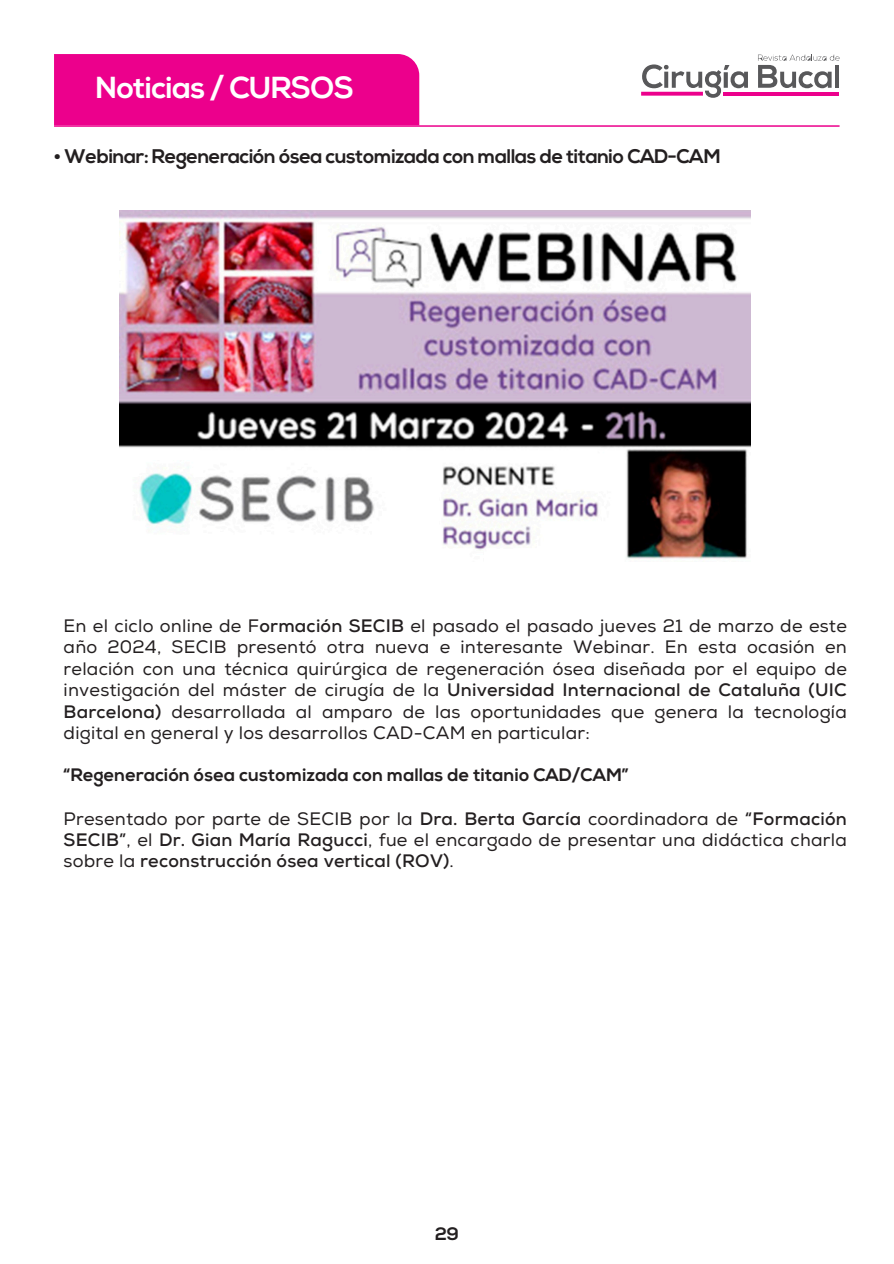
<style>
.page{position:relative;width:894px;height:1264px;background:#fff}
.page>*{position:absolute;margin:0;border:0;box-sizing:border-box;transform-origin:0 0}
.t1{font:700 30.3px "Nexa";letter-spacing:-.015em;color:#fff}
.t2{font:700 19.65px "Nexa";letter-spacing:-.02em;color:#231f20}
.t3{font:18px/21.3px "Nexa";letter-spacing:.01em;color:#231f20;text-align:justify}
.t4{font:700 18px "Nexa";letter-spacing:.01em;color:#231f20}
.s1{font-weight:700}
</style>
<div class="page">
<hr style="left:54px;top:125px;width:785px;height:2px;background:#ec008c">
<svg style="left:642px;top:64px;width:105px;height:34px"></svg>
<svg style="left:758px;top:55px;width:81px;height:33px"></svg>
<svg style="left:641px;top:92px;width:61px;height:4px"></svg>
<hr style="left:723px;top:92px;width:115px;height:4px;background:#ec008c">
<div style="left:54px;top:54px;width:365px;height:71px;background:#ec008c"></div>
<img style="left:119px;top:210px;width:631px;height:350px">
<p class="t1" style="left:95px;top:75px;width:260px">Noticias / CURSOS</p>
<h2 class="t2" style="left:54px;top:148px;width:668px">• Webinar: Regeneración ósea customizada con mallas de titanio CAD-CAM</h2>
<p class="t3" style="left:64px;top:616px;width:784px">En el ciclo online de F<span class="s1">ormación SECIB</span> el pasado el pasado jueves 21 de marzo de este año 2024, SECIB presentó otra nueva e interesante Webinar. En esta ocasión en relación con una técnica quirúrgica de regeneración ósea diseñada por el equipo de investigación del máster de cirugía de la <span class="s1">Universidad Internacional de Cataluña (UIC Barcelona)</span> desarrollada al amparo de las oportunidades que genera la tecnología digital en general y los desarrollos CAD-CAM en particular:</p>
<p class="t4" style="left:64px;top:767px;width:566px">“Regeneración ósea customizada con mallas de titanio CAD/CAM”</p>
<h2 class="t3" style="left:64px;top:808px;width:784px">Presentado por parte de SECIB por la <span class="s1">Dra. Berta García</span> coordinadora de <span class="s1">“Formación SECIB”</span>, el <span class="s1">Dr. Gian María Ragucci</span>, fue el encargado de presentar una didáctica charla sobre la <span class="s1">reconstrucción ósea vertical (ROV)</span>.</h2>
<h1 class="t4" style="left:435px;top:1226px;width:25px">29</h1>
</div>
